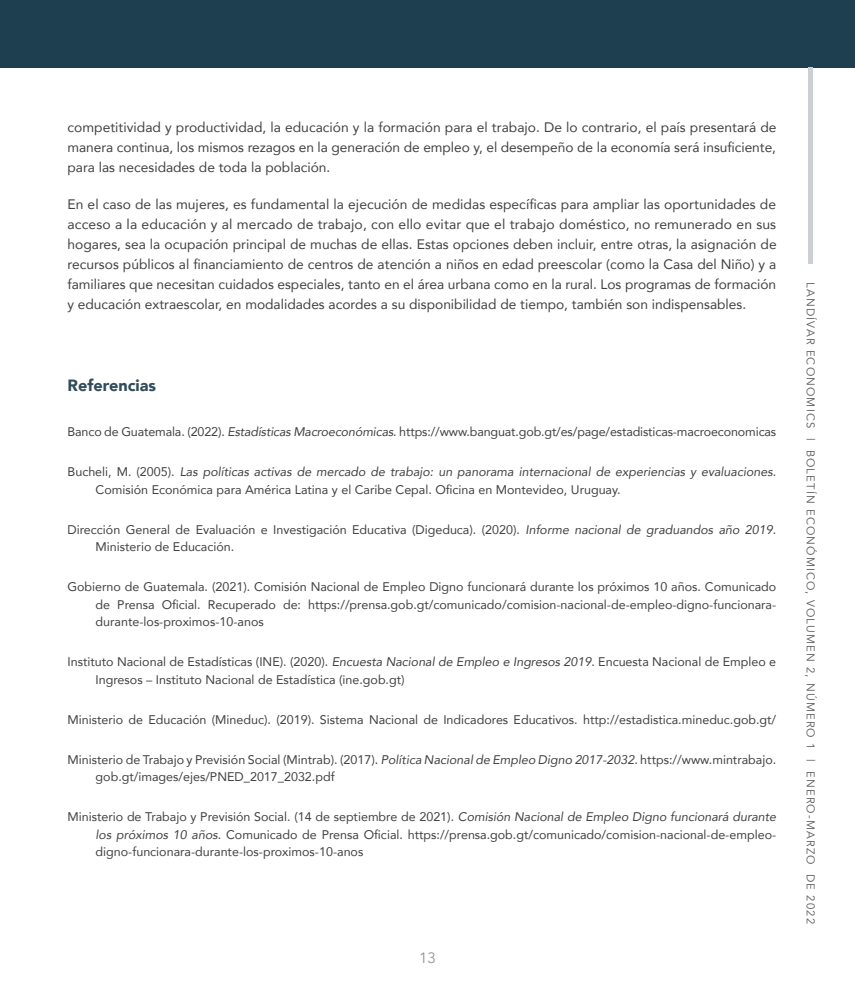
<style>
.page{position:relative;width:855px;height:990px;background:#fff}
.page>*{position:absolute;margin:0;border:0;box-sizing:border-box;transform-origin:0 0}
.t1{font:900 16.25px "Avenir";color:#314b5b}
.t2{font:15px "Avenir";color:#939598}
.t3{font:13.75px/20px "Avenir";color:#414042;text-align:justify}
.t4{font:12.5px/17.5px "Avenir";color:#414042}
.t5{font:11.25px "Avenir";letter-spacing:.1em;color:#58595b}
.s1{font-style:italic}
</style>
<div class="page">
<div style="left:0;top:0;width:855px;height:68px;background:#1d3f50"></div>
<div style="left:808px;top:68px;width:5px;height:196px;background:#cccfd4"></div>
<p class="t3" style="left:68px;top:117px;width:711px">competitividad y productividad, la educación y la formación para el trabajo. De lo contrario, el país presentará de manera continua, los mismos rezagos en la generación de empleo y, el desempeño de la economía será insuficiente, para las necesidades de toda la población.</p>
<p class="t3" style="left:68px;top:194px;width:711px">En el caso de las mujeres, es fundamental la ejecución de medidas específicas para ampliar las oportunidades de acceso a la educación y al mercado de trabajo, con ello evitar que el trabajo doméstico, no remunerado en sus hogares, sea la ocupación principal de muchas de ellas. Estas opciones deben incluir, entre otras, la asignación de recursos públicos al financiamiento de centros de atención a niños en edad preescolar (como la Casa del Niño) y a familiares que necesitan cuidados especiales, tanto en el área urbana como en la rural. Los programas de formación y educación extraescolar, en modalidades acordes a su disponibilidad de tiempo, también son indispensables.</p>
<h1 class="t1" style="left:68px;top:371px;width:90px">Referencias</h1>
<p class="t4" style="left:68px;top:423px;width:710px">Banco de Guatemala. (2022). <span class="s1">Estadísticas Macroeconómicas</span>. https://www.banguat.gob.gt/es/page/estadisticas-macroeconomicas</p>
<p class="t4" style="left:96px;top:463px;width:682px;text-indent:-28px">Bucheli, M. (2005). <span class="s1">Las políticas activas de mercado de trabajo: un panorama internacional de experiencias y evaluaciones</span>.<br>Comisión Económica para América Latina y el Caribe Cepal. Oficina en Montevideo, Uruguay.</p>
<p class="t4" style="left:96px;top:520px;width:682px;text-indent:-28px">Dirección General de Evaluación e Investigación Educativa (Digeduca). (2020). <span class="s1">Informe nacional de graduandos año 2019</span>.<br>Ministerio de Educación.</p>
<p class="t4" style="left:96px;top:578px;width:682px;text-align:justify;text-indent:-28px">Gobierno de Guatemala. (2021). Comisión Nacional de Empleo Digno funcionará durante los próximos 10 años. Comunicado de Prensa Oficial. Recuperado de: https://prensa.gob.gt/comunicado/comision-nacional-de-empleo-digno-funcionara&shy;durante-los-proximos-10-anos</p>
<p class="t4" style="left:96px;top:653px;width:682px;text-indent:-28px">Instituto Nacional de Estadísticas (INE). (2020). <span class="s1">Encuesta Nacional de Empleo e Ingresos 2019</span>. Encuesta Nacional de Empleo e<br>Ingresos – Instituto Nacional de Estadística (ine.gob.gt)</p>
<p class="t4" style="left:68px;top:710px;width:710px">Ministerio de Educación (Mineduc). (2019). Sistema Nacional de Indicadores Educativos. http://estadistica.mineduc.gob.gt/</p>
<p class="t4" style="left:96px;top:750px;width:682px;text-indent:-28px">Ministerio de Trabajo y Previsión Social (Mintrab). (2017). <span class="s1">Política Nacional de Empleo Digno 2017-2032</span>. https://www.mintrabajo. gob.gt/images/ejes/PNED_2017_2032.pdf</p>
<p class="t4" style="left:96px;top:808px;width:682px;text-align:justify;text-indent:-28px">Ministerio de Trabajo y Previsión Social. (14 de septiembre de 2021). <span class="s1">Comisión Nacional de Empleo Digno funcionará durante los próximos 10 años</span>. Comunicado de Prensa Oficial. https://prensa.gob.gt/comunicado/comision-nacional-de-empleo&shy;digno-funcionara-durante-los-proximos-10-anos</p>
<p class="t2" style="left:419px;top:948px;width:18px">13</p>
<p class="t5" style="left:817px;top:282px;width:643px;rotate:90deg">LANDÍVAR ECONOMICS | BOLETÍN ECONÓMICO, VOLUMEN 2, NÚMERO 1 | ENERO-MARZO DE 2022</p>
</div>
